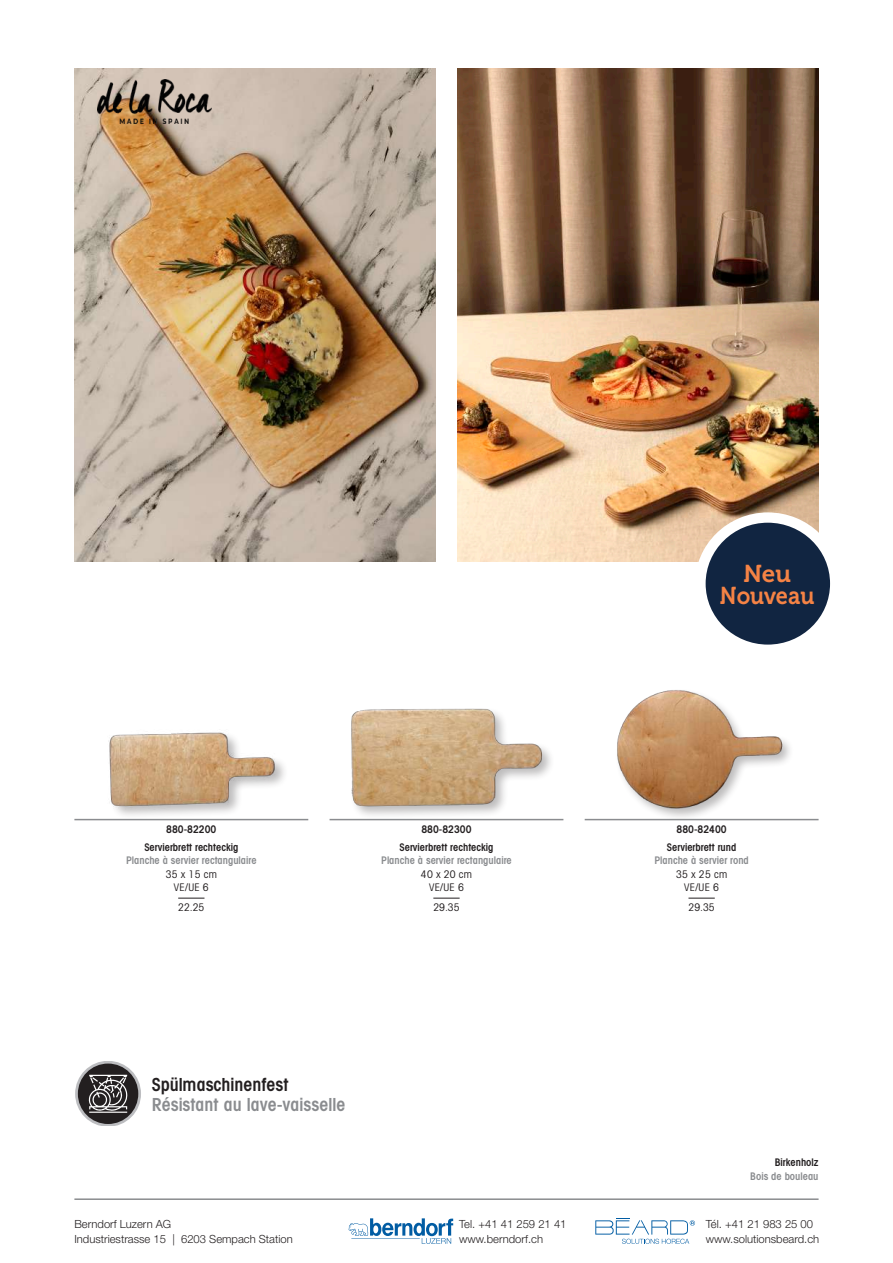
<style>
.page{position:relative;width:893px;height:1263px;background:#fff}
.page>*{position:absolute;margin:0;border:0;box-sizing:border-box;transform-origin:0 0}
.t1{font:24.3px/21.9px "Museo 700";color:#f58345;text-align:center}
.t2{font:600 condensed 18px "Avant Garde";color:#8a8c8f}
.t3{font:600 condensed 18px "Avant Garde";color:#231f20}
.t4{font:300 11.25px/15px "Helvetica Neue LT Pro";color:#231f20}
.t5{font:600 condensed 10.5px/17.7px "Avant Garde";color:#231f20;text-align:center}
.t6{font:600 condensed 10.5px "Avant Garde";color:#8a8c8f}
.t7{font:condensed 10.5px/13.5px "Avant Garde";letter-spacing:.03em;color:#231f20;text-align:center}
</style>
<div class="page">
<hr style="left:74px;top:1198px;width:745px;height:2px;background:#8a8c8f">
<svg style="left:595px;top:1218px;width:100px;height:26px"></svg>
<svg style="left:349px;top:1218px;width:104px;height:26px"></svg>
<img style="left:457px;top:68px;width:362px;height:493px">
<img style="left:74px;top:68px;width:362px;height:493px">
<img style="left:74px;top:732px;width:234px;height:89px">
<hr style="left:74px;top:819px;width:234px;height:1px;background:#8a8c8f">
<svg style="left:178px;top:898px;width:26px;height:1px"></svg>
<img style="left:585px;top:690px;width:234px;height:131px">
<hr style="left:585px;top:819px;width:234px;height:1px;background:#8a8c8f">
<svg style="left:688px;top:898px;width:27px;height:1px"></svg>
<img style="left:330px;top:708px;width:233px;height:113px">
<hr style="left:330px;top:819px;width:233px;height:1px;background:#8a8c8f">
<svg style="left:433px;top:898px;width:27px;height:1px"></svg>
<svg style="left:75px;top:1062px;width:66px;height:64px"></svg>
<div style="left:695px;top:512px;width:146px;height:143px;background:#fff;border-radius:50%"></div>
<div style="left:706px;top:523px;width:124px;height:122px;background:#112541;border-radius:50%"></div>
<img style="left:97px;top:80px;width:114px;height:44px">
<p class="t5" style="left:144px;top:820px;width:95px">880-82200<br>Servierbrett rechteckig</p>
<p class="t6" style="left:126px;top:854px;width:132px">Planche à servier rectangulaire</p>
<p class="t7" style="left:166px;top:867px;width:53px">35 x 15 cm<br>VE/UE 6</p>
<p class="t7" style="left:178px;top:900px;width:28px">22.25</p>
<p class="t5" style="left:400px;top:820px;width:95px">880-82300<br>Servierbrett rechteckig</p>
<p class="t6" style="left:381px;top:854px;width:132px">Planche à servier rectangulaire</p>
<p class="t7" style="left:421px;top:867px;width:53px">40 x 20 cm<br>VE/UE 6</p>
<p class="t7" style="left:433px;top:900px;width:28px">29.35</p>
<h2 class="t3" style="left:152px;top:1073px;width:138px">Spülmaschinenfest</h2>
<h2 class="t2" style="left:152px;top:1093px;width:195px">Résistant au lave-vaisselle</h2>
<p class="t4" style="left:74px;top:1216px;width:220px">Berndorf Luzern AG<br>Industriestrasse 15 | 6203 Sempach Station</p>
<p class="t4" style="left:459px;top:1216px;width:109px">Tel. +41 41 259 21 41 www.berndorf.ch</p>
<h1 class="t1" style="left:720px;top:563px;width:96px">Neu<br>Nouveau</h1>
<p class="t5" style="left:667px;top:820px;width:71px">880-82400<br>Servierbrett rund</p>
<p class="t6" style="left:654px;top:854px;width:96px">Planche à servier rond</p>
<p class="t7" style="left:676px;top:867px;width:53px">35 x 25 cm<br>VE/UE 6</p>
<p class="t7" style="left:688px;top:900px;width:28px">29.35</p>
<p class="t5" style="left:775px;top:1153px;width:45px">Birkenholz</p>
<p class="t6" style="left:750px;top:1169px;width:70px">Bois de bouleau</p>
<p class="t4" style="left:706px;top:1216px;width:115px">Tél. +41 21 983 25 00 www.solutionsbeard.ch</p>
</div>
